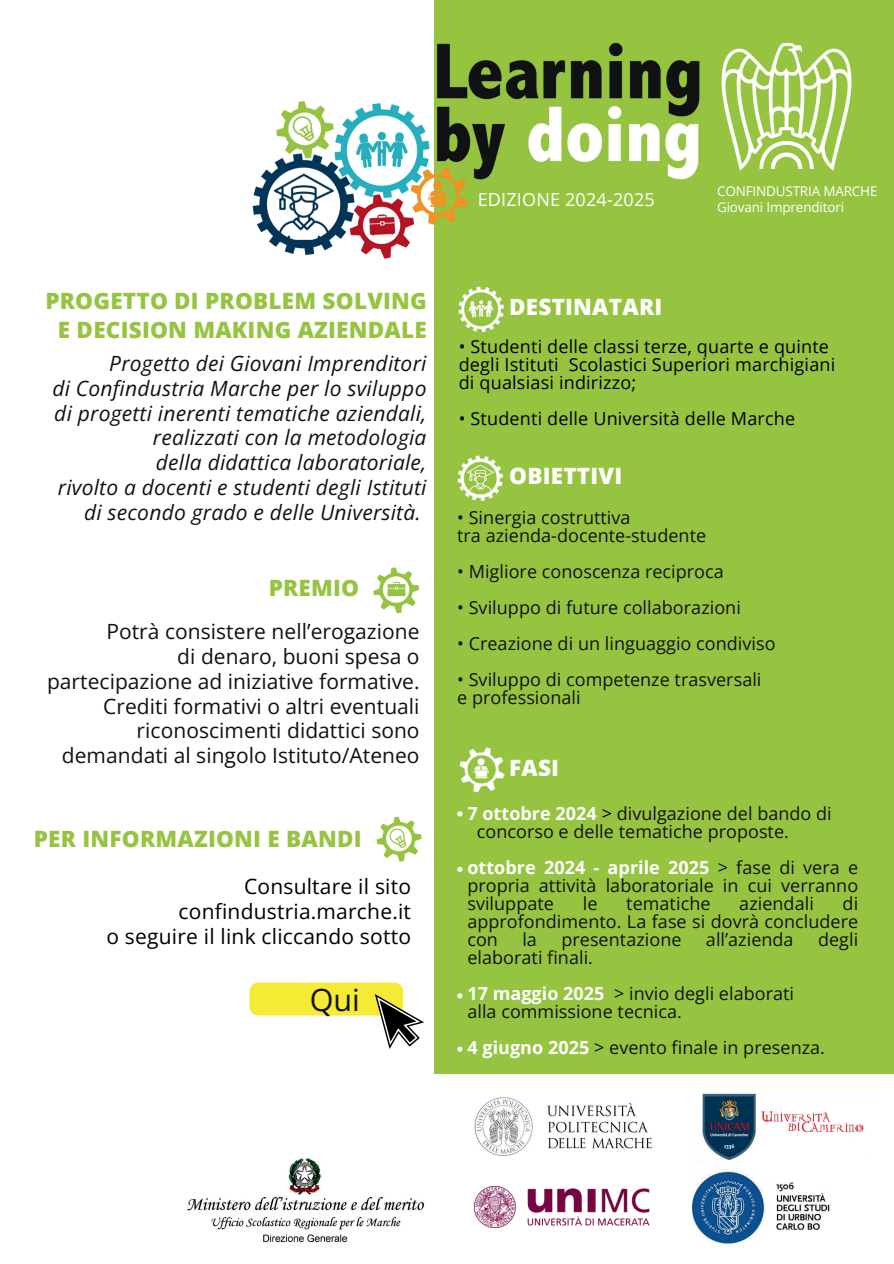
<style>
.page{position:relative;width:894px;height:1264px;background:#fff}
.page>*{position:absolute;margin:0;border:0;box-sizing:border-box;transform-origin:0 0}
.t1{font:30.6px "Open Sans";color:#111113}
.t2{font:800 22.5px/29.2px "Open Sans";letter-spacing:.01em;color:#96c441;text-align:center}
.t3{font:800 22.5px "Open Sans";letter-spacing:.01em;color:#fff}
.t4{font:italic 21px/24.8px "Open Sans";letter-spacing:.01em;color:#111113;text-align:right}
.t5{font:21px/24.8px "Open Sans";color:#111113;text-align:right}
.t6{font:21px/24.8px "Open Sans";letter-spacing:.01em;color:#000;text-align:right}
.t7{font:18px/18px "Open Sans";color:#111113}
.t8{font:18px/18px "Open Sans";color:#111113}
.t9{font:18px/18px "Open Sans";letter-spacing:.01em;color:#000}
.t10{font:18px "Open Sans";letter-spacing:.01em;color:#fff}
.t11{font:13.5px/15.8px "Open Sans";letter-spacing:-.015em;color:#fff}
.s1{font-weight:700;color:#fff}
.s2{color:#000}
</style>
<div class="page">
<img style="left:474px;top:1097px;width:178px;height:59px">
<img style="left:702px;top:1093px;width:162px;height:68px">
<img style="left:692px;top:1171px;width:138px;height:73px">
<div style="left:249px;top:982px;width:154px;height:33px;background:#f5eb36;border-radius:9px"></div>
<svg style="left:374px;top:993px;width:50px;height:56px"></svg>
<img style="left:474px;top:1186px;width:176px;height:41px">
<div style="left:435px;top:0;width:458px;height:1073px;background:#96c441"></div>
<img style="left:252px;top:6px;width:448px;height:240px">
<div style="left:476px;top:190px;width:268px;height:87px;background:#96c441"></div>
<svg style="left:373px;top:567px;width:46px;height:46px"></svg>
<hr style="left:247px;top:595px;width:132px;height:1px;background:#fff">
<svg style="left:376px;top:816px;width:45px;height:45px"></svg>
<img style="left:721px;top:42px;width:131px;height:129px">
<img style="left:274px;top:246px;width:230px;height:111px">
<img style="left:457px;top:455px;width:46px;height:46px">
<img style="left:459px;top:747px;width:46px;height:46px">
<img style="left:187px;top:1157px;width:238px;height:86px">
<svg style="left:457px;top:811px;width:5px;height:5px"></svg>
<svg style="left:457px;top:866px;width:5px;height:6px"></svg>
<svg style="left:457px;top:993px;width:5px;height:5px"></svg>
<svg style="left:457px;top:1046px;width:5px;height:5px"></svg>
<hr style="left:500px;top:317px;width:357px;height:2px;background:#96c441">
<p class="t10" style="left:477px;top:187px;width:178px">EDIZIONE 2024-2025</p>
<p class="t11" style="left:717px;top:183px;width:162px">CONFINDUSTRIA MARCHE<br>Giovani Imprenditori</p>
<p class="t2" style="left:45px;top:285px;width:383px">PROGETTO DI PROBLEM SOLVING<br>E DECISION MAKING AZIENDALE</p>
<p class="t4" style="left:52px;top:350px;width:375px">Progetto dei Giovani Imprenditori<br>di Confindustria Marche per lo sviluppo di progetti inerenti tematiche aziendali, realizzati con la metodologia<br>della didattica laboratoriale,<br>rivolto a docenti e studenti degli Istituti di secondo grado e delle Università.</p>
<p class="t2" style="left:268px;top:572px;width:92px">PREMIO</p>
<p class="t5" style="left:47px;top:618px;width:374px">Potrà consistere nell’erogazione<br>di denaro, buoni spesa o partecipazione ad iniziative formative.<br>Crediti formativi o altri eventuali riconoscimenti didattici sono demandati al singolo Istituto/Ateneo</p>
<p class="t2" style="left:34px;top:823px;width:329px">PER INFORMAZIONI E BANDI</p>
<p class="t6" style="left:106px;top:873px;width:306px">Consultare il sito confindustria.marche.it<br>o seguire il link cliccando sotto</p>
<h1 class="t1" style="left:310px;top:979px;width:51px">Qui</h1>
<p class="t3" style="left:509px;top:290px;width:155px">DESTINATARI</p>
<p class="t9" style="left:458px;top:337px;width:378px">• Studenti delle classi terze, quarte e quinte degli Istituti Scolastici Superiori marchigiani di qualsiasi indirizzo;</p>
<p class="t9" style="left:458px;top:409px;width:338px">• Studenti delle Università delle Marche</p>
<p class="t3" style="left:509px;top:458px;width:114px">OBIETTIVI</p>
<p class="t8" style="left:457px;top:507px;width:250px">• Sinergia costruttiva<br>tra azienda-docente-studente</p>
<p class="t8" style="left:457px;top:561px;width:268px">• Migliore conoscenza reciproca</p>
<p class="t8" style="left:457px;top:597px;width:285px">• Sviluppo di future collaborazioni</p>
<p class="t8" style="left:457px;top:633px;width:320px">• Creazione di un linguaggio condiviso</p>
<p class="t8" style="left:457px;top:669px;width:306px">• Sviluppo di competenze trasversali e professionali</p>
<p class="t3" style="left:509px;top:751px;width:51px">FASI</p>
<p class="t7" style="left:476px;top:804px;width:356px;text-indent:-9px"><span class="s1">7 ottobre 2024</span> <span class="s2">&gt;</span> divulgazione del bando di concorso e delle tematiche proposte.</p>
<p class="t7" style="left:467px;top:858px;width:392px;text-align:justify"><span class="s1">ottobre 2024 - aprile 2025</span> &gt; fase di vera e propria attività laboratoriale in cui verranno sviluppate</p>
<p class="t7" style="left:467px;top:894px;width:392px;text-align:justify;text-indent:375px">di approfondimento. La fase si dovrà concludere con</p>
<p class="t7" style="left:582px;top:894px;width:16px">le</p>
<p class="t7" style="left:626px;top:894px;width:86px">tematiche</p>
<p class="t7" style="left:739px;top:894px;width:76px">aziendali</p>
<p class="t7" style="left:522px;top:930px;width:16px">la</p>
<p class="t7" style="left:561px;top:930px;width:122px">presentazione</p>
<p class="t7" style="left:705px;top:930px;width:89px">all’azienda</p>
<p class="t7" style="left:817px;top:930px;width:42px">degli</p>
<p class="t7" style="left:467px;top:939px;width:328px;line-height:36px">elaborati finali.<br><span class="s1">17 maggio 2025</span> &gt; invio degli elaborati</p>
<p class="t7" style="left:467px;top:993px;width:359px;line-height:36px">alla commissione tecnica.<br><span class="s1">4 giugno 2025</span> &gt; evento finale in presenza.</p>
</div>
